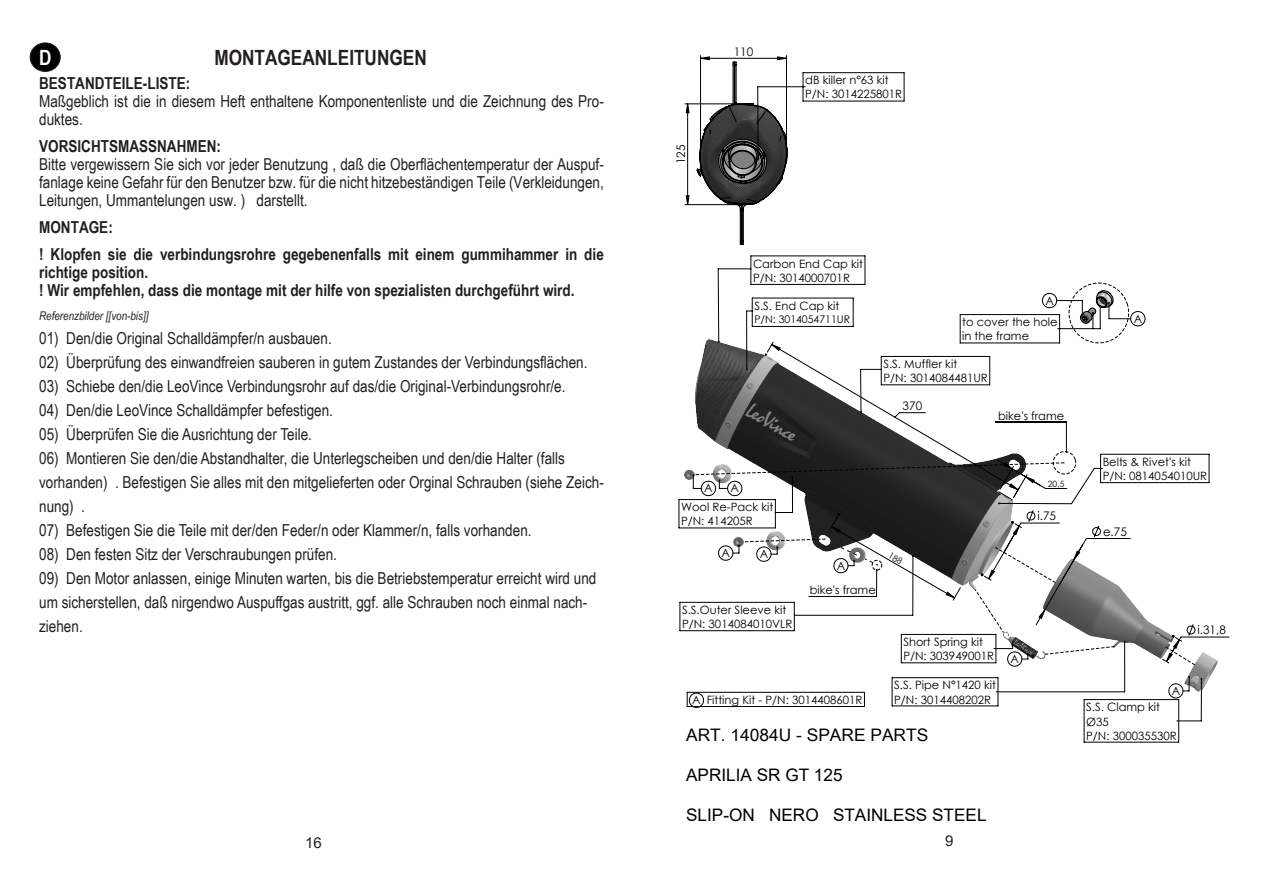
<style>
.page{position:relative;width:1263px;height:893px;background:#fff}
.page>*{position:absolute;margin:0;border:0;box-sizing:border-box;transform-origin:0 0}
.t1{font:700 21px "Arial Narrow";color:#231f20}
.t2{font:700 21px "Arial Narrow";color:#fff}
.t3{font:17.25px "Arial";color:#000}
.t4{font:17.25px "Arial Unicode MS";color:#000}
.t5{font:16.5px/24px "Arial Narrow";color:#231f20}
.t6{font:700 16.5px/18px "Arial Narrow";color:#231f20}
.t7{font:15px "Arial";color:#231f20}
.t8{font:italic 12px "Arial Narrow";color:#231f20}
.t9{font:11.85px "Century Gothic";color:#000}
.t10{font:11.7px "Century Gothic";color:#000}
.t11{font:11.55px/14.2px "Century Gothic";color:#000}
.t12{font:10.5px "Century Gothic";color:#000}
.t13{font:8.55px "Century Gothic";color:#000}
</style>
<div class="page">
<svg style="left:678px;top:470px;width:531px;height:251px"></svg>
<svg style="left:803px;top:73px;width:1px;height:28px"></svg>
<hr style="left:803px;top:72px;width:101px;height:1px;background:#000">
<svg style="left:904px;top:73px;width:1px;height:28px"></svg>
<hr style="left:803px;top:101px;width:101px;height:1px;background:#000">
<hr style="left:758px;top:87px;width:47px;height:1px;background:#000">
<hr style="left:1084px;top:700px;width:1px;height:42px;background:#000">
<hr style="left:1084px;top:699px;width:95px;height:1px;background:#000">
<hr style="left:1178px;top:700px;width:1px;height:42px;background:#000">
<hr style="left:1084px;top:742px;width:95px;height:1px;background:#000">
<svg style="left:892px;top:680px;width:1px;height:26px"></svg>
<svg style="left:998px;top:680px;width:1px;height:26px"></svg>
<hr style="left:892px;top:706px;width:106px;height:1px;background:#000">
<svg style="left:687px;top:693px;width:1px;height:13px"></svg>
<hr style="left:687px;top:692px;width:177px;height:1px;background:#000">
<svg style="left:864px;top:692px;width:1px;height:14px"></svg>
<hr style="left:687px;top:706px;width:177px;height:1px;background:#000">
<svg style="left:1183px;top:680px;width:7px;height:12px"></svg>
<hr style="left:685px;top:204px;width:54px;height:1px;background:#000">
<hr style="left:685px;top:104px;width:62px;height:1px;background:#000">
<svg style="left:1202px;top:453px;width:28px;height:211px"></svg>
<svg style="left:718px;top:453px;width:484px;height:227px"></svg>
<svg style="left:692px;top:204px;width:498px;height:474px"></svg>
<svg style="left:696px;top:56px;width:92px;height:189px"></svg>
<svg style="left:686px;top:103px;width:3px;height:102px"></svg>
<svg style="left:693px;top:451px;width:79px;height:47px"></svg>
<svg style="left:772px;top:345px;width:407px;height:317px"></svg>
<div style="left:30px;top:43px;width:30px;height:28px;background:#000001;border-radius:50%"></div>
<div style="left:30px;top:43px;width:31px;height:29px;border:1px solid #231f20;border-radius:50%"></div>
<svg style="left:733px;top:516px;width:228px;height:85px"></svg>
<p class="t2" style="left:39px;top:41px;width:14px">D</p>
<p class="t1" style="left:214px;top:41px;width:214px">MONTAGEANLEITUNGEN</p>
<p class="t6" style="left:39px;top:73px;width:153px">BESTANDTEILE-LISTE:</p>
<p class="t5" style="left:39px;top:91px;width:566px;line-height:18px">Maßgeblich ist die in diesem Heft enthaltene Komponentenliste und die Zeichnung des Pro&shy;duktes.</p>
<p class="t6" style="left:39px;top:136px;width:183px">VORSICHTSMASSNAHMEN:</p>
<p class="t5" style="left:39px;top:154px;width:566px;line-height:18px;text-align:justify">Bitte vergewissern Sie sich vor jeder Benutzung , daß die Oberflächentemperatur der Auspuf&shy;fanlage keine Gefahr für den Benutzer bzw. für die nicht hitzebeständigen Teile (Verkleidungen, Leitungen, Ummantelungen usw. ) darstellt.</p>
<p class="t6" style="left:39px;top:217px;width:75px">MONTAGE:</p>
<p class="t6" style="left:39px;top:244px;width:566px">! Klopfen sie die verbindungsrohre gegebenenfalls mit einem gummihammer in die richtige position.</p>
<p class="t6" style="left:39px;top:280px;width:537px">! Wir empfehlen, dass die montage mit der hilfe von spezialisten durchgeführt wird.</p>
<p class="t8" style="left:39px;top:307px;width:111px">Referenzbilder [[von-bis]]</p>
<p class="t5" style="left:39px;top:325px;width:294px">01) Den/die Original Schalldämpfer/n ausbauen.</p>
<p class="t5" style="left:39px;top:349px;width:550px">02) Überprüfung des einwandfreien sauberen in gutem Zustandes der Verbindungsflächen.</p>
<p class="t5" style="left:39px;top:373px;width:528px">03) Schiebe den/die LeoVince Verbindungsrohr auf das/die Original-Verbindungsrohr/e.</p>
<p class="t5" style="left:39px;top:397px;width:295px">04) Den/die LeoVince Schalldämpfer befestigen.</p>
<p class="t5" style="left:39px;top:421px;width:274px">05) Überprüfen Sie die Ausrichtung der Teile.</p>
<p class="t5" style="left:39px;top:445px;width:566px">06) Montieren Sie den/die Abstandhalter, die Unterlegscheiben und den/die Halter (falls vorhanden) . Befestigen Sie alles mit den mitgelieferten oder Orginal Schrauben (siehe Zeich&shy;nung) .</p>
<p class="t5" style="left:39px;top:517px;width:494px">07) Befestigen Sie die Teile mit der/den Feder/n oder Klammer/n, falls vorhanden.</p>
<p class="t5" style="left:39px;top:541px;width:299px">08) Den festen Sitz der Verschraubungen prüfen.</p>
<p class="t5" style="left:39px;top:565px;width:559px">09) Den Motor anlassen, einige Minuten warten, bis die Betriebstemperatur erreicht wird und um sicherstellen, daß nirgendwo Auspuffgas austritt, ggf. alle Schrauben noch einmal nach&shy;ziehen.</p>
<p class="t10" style="left:673px;top:164px;width:21px;rotate:-90deg">125</p>
<p class="t9" style="left:734px;top:43px;width:21px">110</p>
<p class="t11" style="left:805px;top:73px;width:98px">dB killer n°63 kit<br>P/N: 3014225801R</p>
<p class="t11" style="left:753px;top:256px;width:112px">Carbon End Cap kit<br>P/N: 3014000701R</p>
<p class="t11" style="left:754px;top:298px;width:86px">S.S. End Cap kit</p>
<p class="t12" style="left:754px;top:312px;width:97px">P/N: 3014054711UR</p>
<p class="t11" style="left:1045px;top:293px;width:10px">A</p>
<p class="t11" style="left:962px;top:315px;width:97px">to cover the hole in the frame</p>
<p class="t11" style="left:883px;top:357px;width:106px">S.S. Muffler kit<br>P/N: 3014084481UR</p>
<p class="t9" style="left:903px;top:398px;width:21px">370</p>
<p class="t11" style="left:998px;top:409px;width:68px">bike's frame</p>
<p class="t11" style="left:704px;top:481px;width:10px">A</p>
<p class="t11" style="left:730px;top:481px;width:10px">A</p>
<p class="t13" style="left:1048px;top:478px;width:18px">20,5</p>
<p class="t11" style="left:681px;top:500px;width:94px">Wool Re-Pack kit<br>P/N: 414205R</p>
<p class="t11" style="left:721px;top:546px;width:10px">A</p>
<p class="t11" style="left:760px;top:547px;width:10px">A</p>
<p class="t11" style="left:682px;top:602px;width:112px">S.S.Outer Sleeve kit<br>P/N: 3014084010VLR</p>
<p class="t11" style="left:837px;top:558px;width:10px">A</p>
<p class="t11" style="left:810px;top:582px;width:68px">bike's frame</p>
<p class="t11" style="left:692px;top:692px;width:172px">A Fitting Kit - P/N: 3014408601R</p>
<p class="t11" style="left:903px;top:635px;width:92px">Short Spring kit<br>P/N: 303949001R</p>
<p class="t11" style="left:894px;top:678px;width:103px">S.S. Pipe N°1420 kit<br>P/N: 3014408202R</p>
<p class="t4" style="left:686px;top:722px;width:244px">ART. 14084U - SPARE PARTS</p>
<p class="t3" style="left:686px;top:763px;width:158px">APRILIA SR GT 125</p>
<p class="t3" style="left:686px;top:803px;width:302px">SLIP-ON NERO STAINLESS STEEL</p>
<p class="t11" style="left:1010px;top:652px;width:10px">A</p>
<p class="t9" style="left:1037px;top:508px;width:20px">i.75</p>
<p class="t7" style="left:305px;top:832px;width:18px">16</p>
<p class="t7" style="left:945px;top:830px;width:10px">9</p>
<p class="t11" style="left:1134px;top:311px;width:10px">A</p>
<p class="t11" style="left:1103px;top:454px;width:106px">Belts &amp; Rivet's kit<br>P/N: 0814054010UR</p>
<p class="t9" style="left:1103px;top:523px;width:25px">e.75</p>
<p class="t9" style="left:1197px;top:622px;width:30px">i.31,8</p>
<p class="t11" style="left:1172px;top:683px;width:10px">A</p>
<p class="t11" style="left:1086px;top:700px;width:92px">S.S. Clamp kit<br>Ø35<br>P/N: 300035530R</p>
</div>
